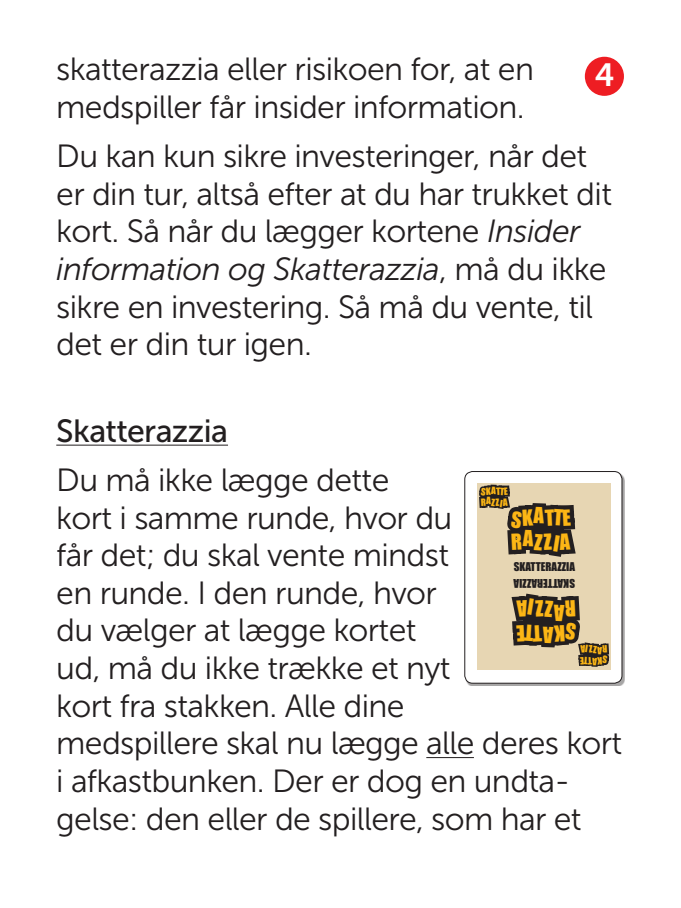
<style>
.page{position:relative;width:681px;height:908px;background:#fff}
.page>*{position:absolute;margin:0;border:0;box-sizing:border-box;transform-origin:0 0}
.Vänster{font:32px/37.6px "Museo Sans 300";letter-spacing:-.02em;color:#231f20}
.frågor{font:32px "Museo Sans 500";letter-spacing:-.02em;color:#231f20}
.frågor-2{font:32px "Museo Sans 700";color:#fff}
.t1{font:11.2px "Impact";color:#231f20}
.s1{font-style:italic}
</style>
<div class="page">
<hr style="left:56px;top:444px;width:172px;height:1px;background:#231f20">
<hr style="left:426px;top:756px;width:47px;height:2px;background:#231f20">
<div style="left:464px;top:471px;width:158px;height:212px;border:1px solid #231f20;border-radius:8px"></div>
<div style="left:477px;top:482px;width:134px;height:187px;background:#e7d6b3"></div>
<div style="left:584px;top:57px;width:39px;height:39px;background:#ee1d23;border-radius:50%"></div>
<svg style="left:474px;top:471px;width:106px;height:86px"></svg>
<svg style="left:506px;top:593px;width:107px;height:93px"></svg>
<p class="Vänster" style="left:56px;top:51px;width:479px">skatterazzia eller risikoen for, at en medspiller får insider information.</p>
<p class="Vänster" style="left:56px;top:137px;width:557px">Du kan kun sikre investeringer, når det er din tur, altså efter at du har trukket dit kort. Så når du lægger kortene <span class="s1">Insider information og Skatterazzia</span>, må du ikke sikre en investering. Så må du vente, til det er din tur igen.</p>
<p class="frågor-2" style="left:594px;top:57px;width:21px">4</p>
<p class="frågor" style="left:56px;top:413px;width:173px">Skatterazzia</p>
<p class="Vänster" style="left:56px;top:461px;width:567px">Du må ikke lægge dette<br>kort i samme runde, hvor du<br>får det; du skal vente mindst<br>en runde. I den runde, hvor<br>du vælger at lægge kortet<br>ud, må du ikke trække et nyt<br>kort fra stakken. Alle dine<br>medspillere skal nu lægge alle deres kort i afkastbunken. Der er dog en undta&shy;gelse: den eller de spillere, som har et</p>
<p class="t1" style="left:513px;top:558px;width:63px">SKATTERAZZIA</p>
<p class="t1" style="left:574px;top:592px;width:63px;rotate:-180deg">SKATTERAZZIA</p>
</div>
